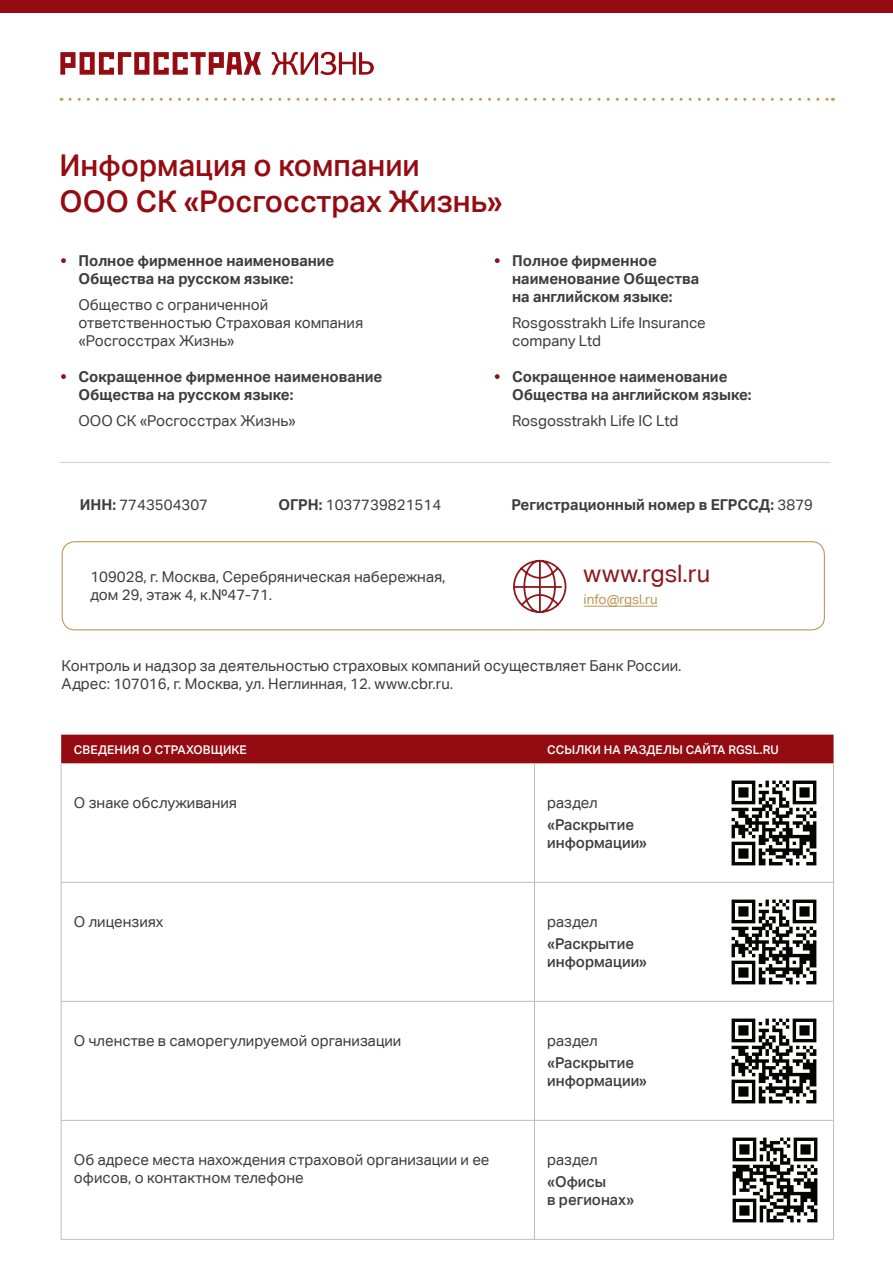
<style>
.page{position:relative;width:893px;height:1263px;background:#fff}
.page>*{position:absolute;margin:0;border:0;box-sizing:border-box;transform-origin:0 0}
.t1{font:500 30px/36px "Aktiv Grotesk Corp";color:#940c12}
.t2{font:24px "Aktiv Grotesk Corp";color:#8d181c}
.t3{font:15px/18px "Aktiv Grotesk Corp";color:#3e3e3f}
.t4{font:700 15px/18px "Aktiv Grotesk Corp";color:#3e3e3f}
.t5{font:500 15px/18px "Aktiv Grotesk Corp";color:#3e3e3f}
.t6{font:13.5px "Aktiv Grotesk Corp";color:#bd9755}
.t7{font:500 12px "Aktiv Grotesk Corp";letter-spacing:.01em;color:#fff}
.s1{font-weight:700}
.s2{font-weight:400}
</style>
<div class="page">
<svg style="left:60px;top:52px;width:201px;height:23px"></svg>
<svg style="left:271px;top:52px;width:103px;height:23px"></svg>
<div style="left:0;top:0;width:893px;height:12px;background:#940c12"></div>
<svg style="left:70px;top:98px;width:763px;height:3px"></svg>
<div style="left:62px;top:541px;width:763px;height:89px;border:1px solid #bf9957;border-radius:13px"></div>
<div style="left:61px;top:735px;width:772px;height:29px;background:#940c12"></div>
<hr style="left:61px;top:763px;width:1px;height:119px;background:#bcbdc0">
<hr style="left:534px;top:763px;width:1px;height:119px;background:#bcbdc0">
<hr style="left:61px;top:882px;width:473px;height:1px;background:#bcbdc0">
<hr style="left:61px;top:882px;width:1px;height:119px;background:#bcbdc0">
<hr style="left:534px;top:882px;width:300px;height:1px;background:#bcbdc0">
<hr style="left:534px;top:882px;width:1px;height:119px;background:#bcbdc0">
<hr style="left:61px;top:1001px;width:1px;height:119px;background:#bcbdc0">
<hr style="left:534px;top:1001px;width:1px;height:119px;background:#bcbdc0">
<hr style="left:61px;top:1120px;width:1px;height:119px;background:#bcbdc0">
<hr style="left:534px;top:1120px;width:1px;height:119px;background:#bcbdc0">
<hr style="left:833px;top:763px;width:1px;height:119px;background:#bcbdc0">
<hr style="left:833px;top:882px;width:1px;height:119px;background:#bcbdc0">
<hr style="left:833px;top:1001px;width:1px;height:119px;background:#bcbdc0">
<hr style="left:833px;top:1120px;width:1px;height:119px;background:#bcbdc0">
<hr style="left:61px;top:1001px;width:473px;height:1px;background:#bcbdc0">
<hr style="left:534px;top:1001px;width:300px;height:1px;background:#bcbdc0">
<hr style="left:61px;top:1120px;width:473px;height:1px;background:#bcbdc0">
<hr style="left:534px;top:1120px;width:300px;height:1px;background:#bcbdc0">
<hr style="left:61px;top:1239px;width:473px;height:1px;background:#bcbdc0">
<hr style="left:534px;top:1239px;width:300px;height:1px;background:#bcbdc0">
<hr style="left:60px;top:462px;width:770px;height:1px;background:#d1d3d4">
<svg style="left:495px;top:374px;width:5px;height:5px"></svg>
<svg style="left:495px;top:258px;width:5px;height:5px"></svg>
<svg style="left:61px;top:374px;width:5px;height:5px"></svg>
<svg style="left:61px;top:258px;width:5px;height:5px"></svg>
<hr style="left:584px;top:606px;width:74px;height:1px;background:#bd9755">
<img style="left:731px;top:899px;width:86px;height:86px">
<img style="left:731px;top:780px;width:86px;height:86px">
<img style="left:731px;top:1018px;width:86px;height:86px">
<img style="left:732px;top:1137px;width:86px;height:86px">
<svg style="left:513px;top:559px;width:54px;height:54px"></svg>
<h1 class="t1" style="left:60px;top:147px;width:445px">Информация о компании<br>ООО СК «Росгосстрах Жизнь»</h1>
<p class="t4" style="left:78px;top:251px;width:258px">Полное фирменное наименование<br>Общества на русском языке:</p>
<p class="t3" style="left:78px;top:296px;width:286px">Общество с ограниченной ответственностью Страховая компания «Росгосстрах Жизнь»</p>
<p class="t4" style="left:78px;top:367px;width:305px">Сокращенное фирменное наименование<br>Общества на русском языке:</p>
<p class="t3" style="left:78px;top:412px;width:219px">ООО СК «Росгосстрах Жизнь»</p>
<p class="t4" style="left:512px;top:251px;width:189px">Полное фирменное наименование Общества на английском языке:</p>
<p class="t3" style="left:512px;top:314px;width:195px">Rosgosstrakh Life Insurance company Ltd</p>
<p class="t4" style="left:512px;top:367px;width:241px">Сокращенное наименование<br>Общества на английском языке:</p>
<p class="t3" style="left:512px;top:412px;width:168px">Rosgosstrakh Life IC Ltd</p>
<p class="t3" style="left:80px;top:496px;width:130px"><span class="s1">ИНН:</span> 7743504307</p>
<p class="t3" style="left:278px;top:496px;width:164px"><span class="s1">ОГРН:</span> 1037739821514</p>
<p class="t4" style="left:511px;top:496px;width:303px">Регистрационный номер в ЕГРССД: <span class="s2">3879</span></p>
<p class="t3" style="left:90px;top:567px;width:357px">109028, г. Москва, Серебряническая набережная, дом 29, этаж 4, к.№47-71.</p>
<h2 class="t2" style="left:584px;top:559px;width:128px">www.rgsl.ru</h2>
<p class="t6" style="left:584px;top:591px;width:76px">info@rgsl.ru</p>
<p class="t3" style="left:62px;top:656px;width:621px">Контроль и надзор за деятельностью страховых компаний осуществляет Банк России.<br>Адрес: 107016, г. Москва, ул. Неглинная, 12. www.cbr.ru.</p>
<p class="t7" style="left:74px;top:742px;width:174px">СВЕДЕНИЯ О СТРАХОВЩИКЕ</p>
<p class="t7" style="left:547px;top:742px;width:233px">ССЫЛКИ НА РАЗДЕЛЫ САЙТА RGSL.RU</p>
<p class="t3" style="left:74px;top:794px;width:165px">О знаке обслуживания</p>
<p class="t3" style="left:547px;top:794px;width:52px">раздел</p>
<p class="t5" style="left:547px;top:816px;width:101px">«Раскрытие информации»</p>
<p class="t3" style="left:74px;top:913px;width:91px">О лицензиях</p>
<p class="t3" style="left:547px;top:913px;width:52px">раздел</p>
<p class="t5" style="left:547px;top:935px;width:101px">«Раскрытие информации»</p>
<p class="t3" style="left:74px;top:1031px;width:329px">О членстве в саморегулируемой организации</p>
<p class="t3" style="left:547px;top:1031px;width:52px">раздел</p>
<p class="t5" style="left:547px;top:1054px;width:101px">«Раскрытие информации»</p>
<p class="t3" style="left:74px;top:1150px;width:417px">Об адресе места нахождения страховой организации и ее офисов, о контактном телефоне</p>
<p class="t3" style="left:547px;top:1150px;width:52px">раздел</p>
<p class="t5" style="left:547px;top:1173px;width:88px">«Офисы<br>в регионах»</p>
</div>
